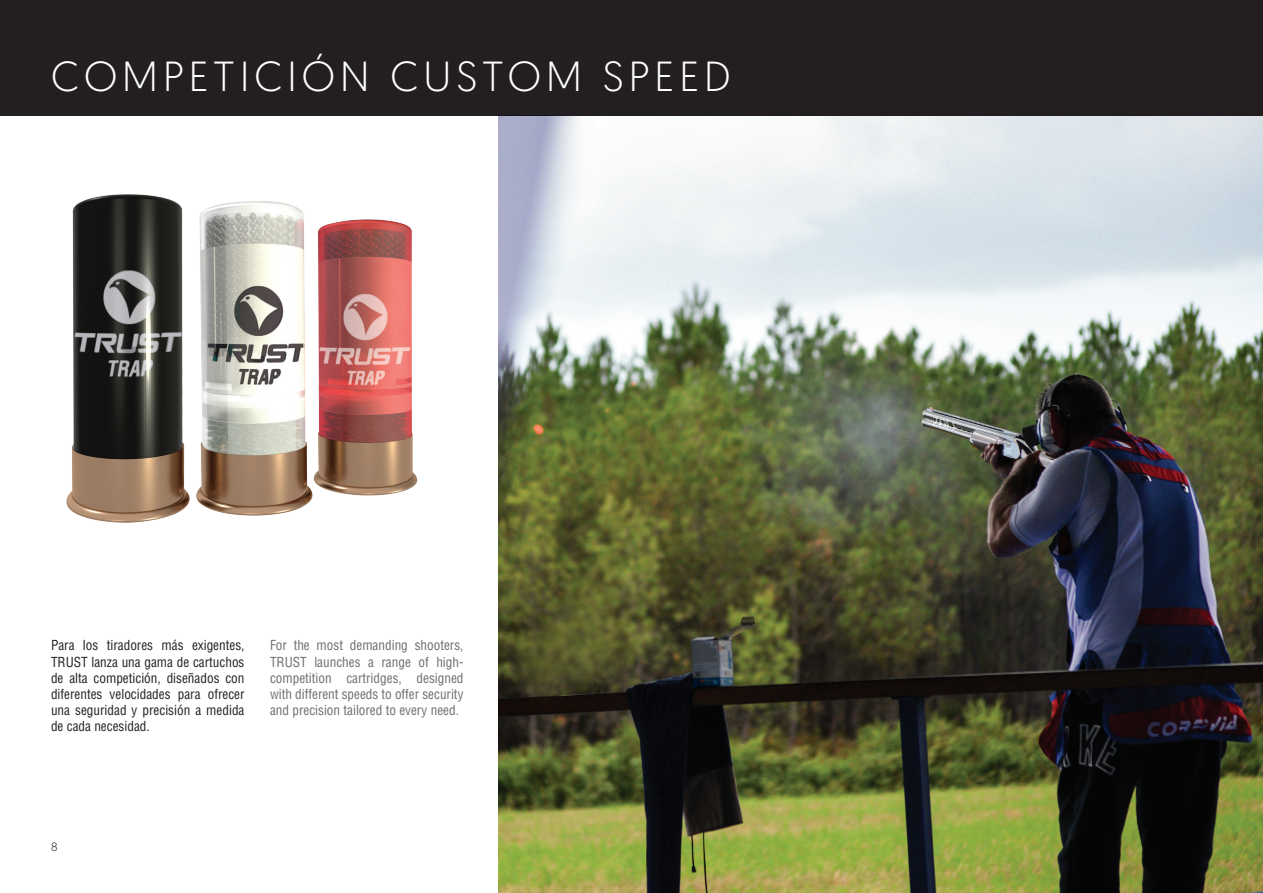
<style>
.page{position:relative;width:1263px;height:893px;background:#fff}
.page>*{position:absolute;margin:0;border:0;box-sizing:border-box;transform-origin:0 0}
.t1{font:300 42px "Geomanist";letter-spacing:.12em;color:#fff}
.t2{font:condensed 13.5px/16.2px "Helvetica";color:#231f20;text-align:justify}
.t3{font:condensed 13.5px/16.2px "Helvetica";color:#6c6d70;text-align:justify}
.t4{font:300 12px "Geomanist";color:#231f20}
</style>
<div class="page">
<img style="left:66px;top:194px;width:352px;height:329px">
<div style="left:0;top:0;width:1263px;height:115px;background:#231f20"></div>
<img style="left:499px;top:115px;width:764px;height:778px">
<p class="t1" style="left:51px;top:49px;width:681px">COMPETICIÓN CUSTOM SPEED</p>
<h1 class="t1" style="left:84px;top:49px;width:296px">LASSIC GOLD</h1>
<p class="t2" style="left:51px;top:637px;width:195px">Para los tiradores más exigentes, TRUST lanza una gama de cartuchos de alta competición, diseñados con diferentes velocidades para ofrecer una seguridad y precisión a medida de cada necesidad.</p>
<p class="t3" style="left:270px;top:637px;width:195px">For the most demanding shooters, TRUST launches a range of high&shy;competition cartridges, designed with different speeds to offer security and precision tailored to every need.</p>
<p class="t4" style="left:51px;top:839px;width:8px">8</p>
</div>
